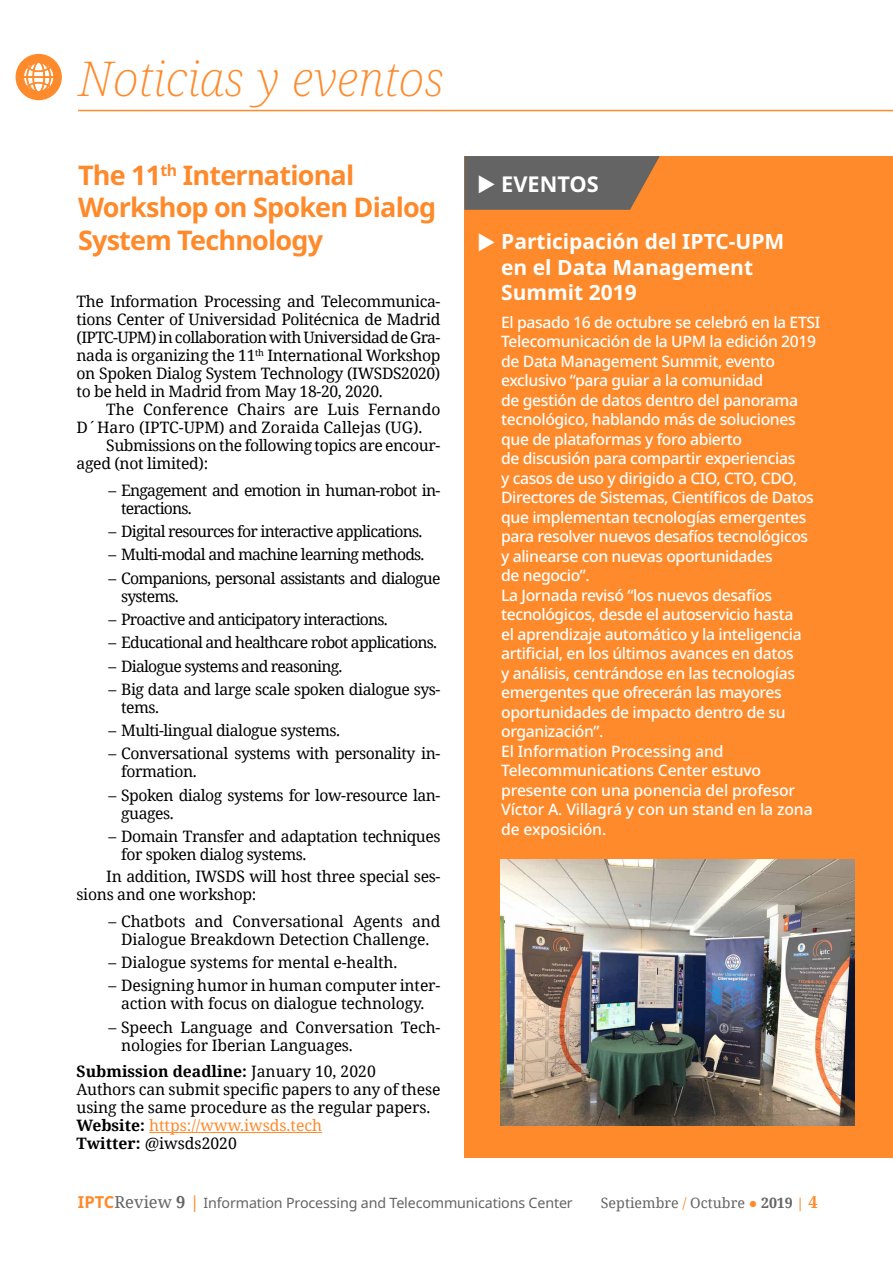
<style>
.page{position:relative;width:893px;height:1263px;background:#fff}
.page>*{position:absolute;margin:0;border:0;box-sizing:border-box;transform-origin:0 0}
.t1{font:italic 200 48px "Noto Serif";color:#fe8a2b}
.t2{font:700 27px/32.4px "Noto Sans";letter-spacing:-.03em;color:#fe8a2b}
.t3{font:700 21.75px "Noto Sans";color:#fff}
.t4{font:700 21px/25.2px "Noto Sans";color:#fff}
.t5{font:500 15.75px/19.5px "Noto Sans";letter-spacing:-.025em;color:#fff}
.t6{font:15.75px/18px "Noto Serif";letter-spacing:-.03em;color:#000}
.t7{font:15.75px/18px "Noto Serif";letter-spacing:-.01em;color:#000;text-align:center}
.t8{font:15.75px/18px "Noto Serif";letter-spacing:-.05em;color:#000}
.t9{font:15.75px/18px "Noto Serif";color:#000}
.t10{font:14.25px "Noto Sans";letter-spacing:-.01em;color:#646464}
.t11{font:14.25px "Noto Serif";color:#646464}
.s1{font-weight:700}
.s2{color:#fe8a2b}
.s3{font-weight:700;font-size:16.5px;color:#fe8a2b}
.s4{font-family:"Noto Serif";font-size:16.5px}
.s5{font-family:"Noto Serif";font-weight:700;font-size:16.5px}
.s6{font-family:"Noto Serif";font-weight:700;font-size:16.5px;color:#fe8a2b}
.s7{font-weight:700;font-size:13.5px;color:#fe8a2b}
</style>
<div class="page">
<hr style="left:78px;top:110px;width:815px;height:1px;background:#fe8a2b">
<div style="left:16px;top:54px;width:46px;height:46px;background:#fe8a2b;border-radius:50%"></div>
<svg style="left:23px;top:63px;width:31px;height:29px"></svg>
<hr style="left:149px;top:1132px;width:173px;height:1px;background:#fe8a2b">
<div style="left:464px;top:156px;width:429px;height:1002px;background:#fe8a2b"></div>
<svg style="left:464px;top:156px;width:196px;height:54px;background:#70675f"></svg>
<img style="left:500px;top:859px;width:355px;height:266px">
<h1 class="t1" style="left:78px;top:46px;width:367px">Noticias y eventos</h1>
<h2 class="t2" style="left:78px;top:160px;width:359px">The 11<sup>th</sup> International<br>Workshop on Spoken Dialog<br>System Technology</h2>
<p class="t6" style="left:77px;top:292px;width:365px;text-align:justify">The Information Processing and Telecommunica&shy;tions Center of Universidad Politécnica de Madrid (IPTC-UPM) in collaboration with Universidad de Gra&shy;nada is organizing the 11<sup>th</sup> International Workshop on Spoken Dialog System Technology (IWSDS2020) to be held in Madrid from May 18-20, 2020.</p>
<p class="t9" style="left:77px;top:400px;width:365px;text-indent:30px">The Conference Chairs are Luis Fernando<br>D´Haro (IPTC-UPM) and Zoraida Callejas (UG).</p>
<p class="t6" style="left:77px;top:436px;width:365px;text-indent:30px">Submissions on the following topics are encour&shy;aged (not limited):</p>
<p class="t8" style="left:121px;top:480px;width:321px;text-indent:-13px">– Engagement and emotion in human-robot in&shy;teractions.</p>
<p class="t8" style="left:108px;top:522px;width:315px">– Digital resources for interactive applications.</p>
<p class="t8" style="left:108px;top:545px;width:318px">– Multi-modal and machine learning methods.</p>
<p class="t8" style="left:121px;top:568px;width:321px;text-indent:-13px">– Companions, personal assistants and dialogue systems.</p>
<p class="t8" style="left:108px;top:610px;width:281px">– Proactive and anticipatory interactions.</p>
<p class="t8" style="left:108px;top:633px;width:330px">– Educational and healthcare robot applications.</p>
<p class="t8" style="left:108px;top:656px;width:236px">– Dialogue systems and reasoning.</p>
<p class="t6" style="left:121px;top:679px;width:321px;text-indent:-13px">– Big data and large scale spoken dialogue sys&shy;tems.</p>
<p class="t6" style="left:108px;top:721px;width:233px">– Multi-lingual dialogue systems.</p>
<p class="t6" style="left:121px;top:744px;width:321px;text-indent:-13px">– Conversational systems with personality in&shy;formation.</p>
<p class="t6" style="left:121px;top:785px;width:321px;text-indent:-13px">– Spoken dialog systems for low-resource lan&shy;guages.</p>
<p class="t6" style="left:121px;top:827px;width:321px;text-indent:-13px">– Domain Transfer and adaptation techniques for spoken dialog systems.</p>
<p class="t6" style="left:77px;top:867px;width:365px;text-indent:30px">In addition, IWSDS will host three special ses&shy;sions and one workshop:</p>
<p class="t7" style="left:108px;top:911px;width:333px">– Chatbots and Conversational Agents and<br>Dialogue Breakdown Detection Challenge.</p>
<p class="t7" style="left:108px;top:953px;width:290px">– Dialogue systems for mental e-health.</p>
<p class="t7" style="left:108px;top:976px;width:333px">– Designing humor in human computer inter&shy;action with focus on dialogue technology.</p>
<p class="t7" style="left:121px;top:1017px;width:321px;text-align:left;text-indent:-13px">– Speech Language and Conversation Tech&shy;nologies for Iberian Languages.</p>
<p class="t7" style="left:77px;top:1062px;width:365px;text-align:left"><span class="s1">Submission deadline:</span> January 10, 2020<br>Authors can submit specific papers to any of these using the same procedure as the regular papers.<br><span class="s1">Website:</span> <span class="s2">https://www.iwsds.tech<br></span><span class="s1">Twitter:</span> @iwsds2020</p>
<h3 class="t3" style="left:477px;top:169px;width:123px">◆ EVENTOS</h3>
<h3 class="t4" style="left:477px;top:230px;width:218px">◆ Participación del IPTC</h3>
<h3 class="t4" style="left:501px;top:230px;width:285px;text-indent:228px">-UPM en el Data Management<br>Summit 2019</h3>
<p class="t5" style="left:501px;top:313px;width:321px">El pasado 16 de octubre se celebró en la ETSI Telecomunicación de la UPM la edición 2019 de Data Management Summit, evento exclusivo “para guiar a la comunidad<br>de gestión de datos dentro del panorama tecnológico, hablando más de soluciones que de plataformas y foro abierto<br>de discusión para compartir experiencias<br>y casos de uso y dirigido a CIO, CTO, CDO, Directores de Sistemas, Científicos de Datos que implementan tecnologías emergentes para resolver nuevos desafíos tecnológicos y alinearse con nuevas oportunidades<br>de negocio”.<br>La Jornada revisó “los nuevos desafíos tecnológicos, desde el autoservicio hasta<br>el aprendizaje automático y la inteligencia artificial, en los últimos avances en datos<br>y análisis, centrándose en las tecnologías emergentes que ofrecerán las mayores oportunidades de impacto dentro de su organización”.<br>El Information Processing and Telecommunications Center estuvo presente con una ponencia del profesor Víctor A. Villagrá y con un stand en la zona de exposición.</p>
<p class="t10" style="left:78px;top:1192px;width:496px"><span class="s3">IPTC</span><span class="s4">Review</span> <span class="s5">9</span> <span class="s6">|</span> Information Processing and Telecommunications Center</p>
<p class="t11" style="left:601px;top:1192px;width:218px">Septiembre <span class="s2">/</span> Octubre <span class="s2">●</span> <span class="s1">2019</span> <span class="s7">|</span> <span class="s3">4</span></p>
</div>
